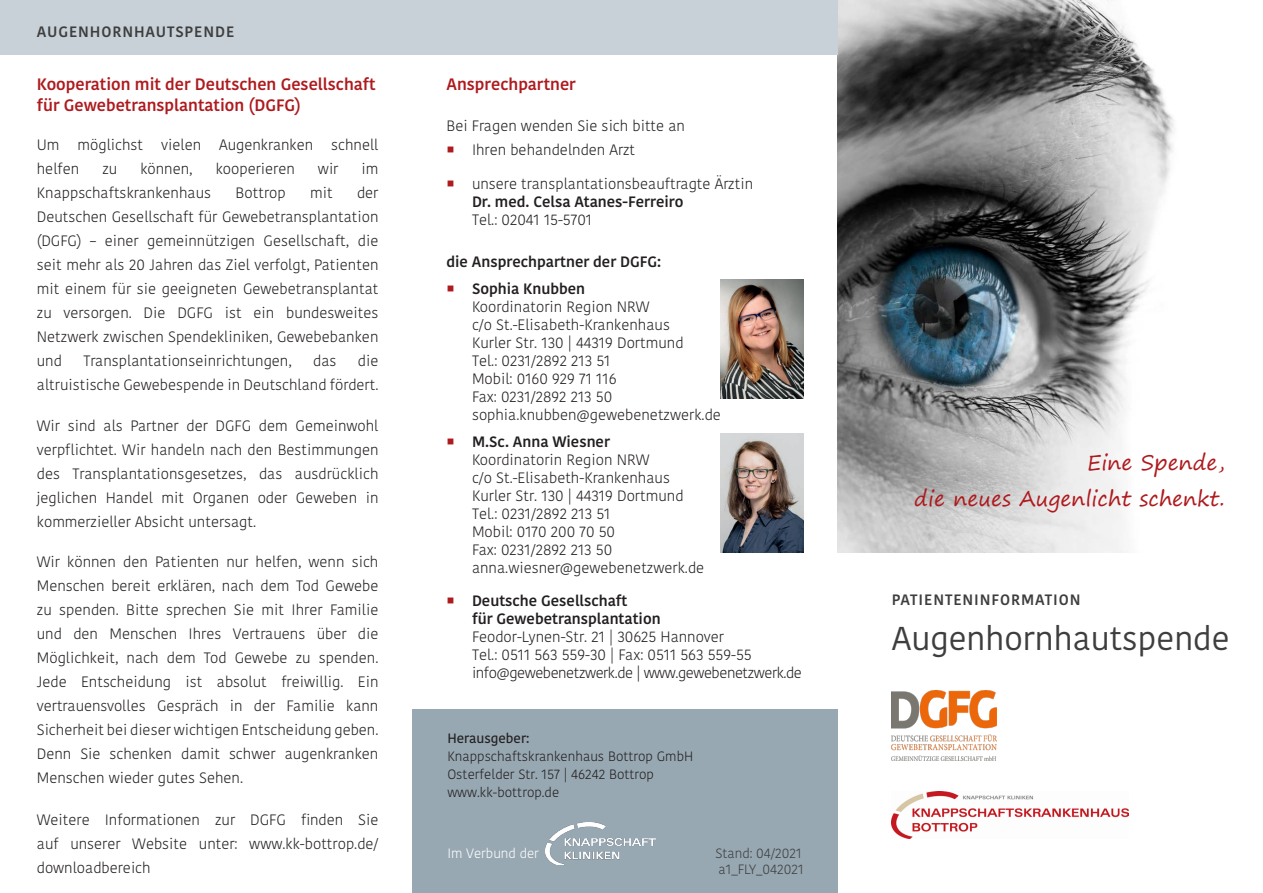
<style>
.page{position:relative;width:1263px;height:893px;background:#fff}
.page>*{position:absolute;margin:0;border:0;box-sizing:border-box;transform-origin:0 0}
.Titel_Ueberschrift_g{font:33px "Kohinoor";color:#3e3e3f}
.t1{font:21px "Segoe Print";color:#ae1a1e}
.Zwischen-Headline_ro{font:500 16.5px "Kohinoor";color:#ae1a1e}
.Fließtext{font:300 15px/24px "Kohinoor";color:#231f20}
.Fließtext-2{font:500 15px "Kohinoor";color:#231f20}
.Titel_Ueberschrift_k{font:500 15px "Kohinoor";letter-spacing:.06em;color:#3e3e3f}
.Titel_Dachzeile{font:500 15px "Kohinoor";letter-spacing:.06em;color:#3e3e3f}
.Fließtext-3{font:300 13.5px "Kohinoor";color:#231f20}
.t2{font:300 13.5px "Kohinoor";color:#3e3e3f}
.Fließtext-4{font:600 13.5px "Kohinoor";color:#231f20}
.t3{font:300 13.5px "Kohinoor";color:#fff}
.s1{font-weight:500}
</style>
<div class="page">
<img style="left:892px;top:792px;width:236px;height:47px">
<img style="left:838px;top:0;width:336px;height:553px">
<div style="left:412px;top:709px;width:426px;height:184px;background:#97a8b2"></div>
<img style="left:546px;top:823px;width:110px;height:41px">
<div style="left:0;top:0;width:838px;height:55px;background:#c7d1d7"></div>
<img style="left:892px;top:690px;width:104px;height:70px">
<img style="left:720px;top:280px;width:84px;height:119px">
<img style="left:720px;top:434px;width:84px;height:119px">
<p class="Titel_Dachzeile" style="left:37px;top:22px;width:199px">AUGENHORNHAUTSPENDE</p>
<p class="Zwischen-Headline_ro" style="left:37px;top:74px;width:340px">Kooperation mit der Deutschen Gesellschaft</p>
<p class="Zwischen-Headline_ro" style="left:37px;top:95px;width:266px">für Gewebetransplantation (DGFG)</p>
<p class="Fließtext" style="left:37px;top:133px;width:343px">Um möglichst vielen Augenkranken schnell helfen</p>
<p class="Fließtext" style="left:102px;top:157px;width:16px">zu</p>
<p class="Fließtext" style="left:140px;top:157px;width:54px">können,</p>
<p class="Fließtext" style="left:216px;top:157px;width:81px">kooperieren</p>
<p class="Fließtext" style="left:318px;top:157px;width:22px">wir</p>
<p class="Fließtext" style="left:361px;top:157px;width:18px">im</p>
<p class="Fließtext" style="left:37px;top:181px;width:176px">Knappschaftskrankenhaus</p>
<p class="Fließtext" style="left:236px;top:181px;width:52px">Bottrop</p>
<p class="Fließtext" style="left:310px;top:181px;width:24px">mit</p>
<p class="Fließtext" style="left:37px;top:181px;width:343px;text-align:justify;text-indent:320px">der Deutschen Gesellschaft für Gewebetransplantation (DGFG) – einer gemeinnützigen Gesellschaft, die seit mehr als 20 Jahren das Ziel verfolgt, Patienten mit einem für sie geeigneten Gewebetransplantat zu versorgen. Die DGFG ist ein bundesweites Netzwerk zwischen Spendekliniken, Gewebebanken und</p>
<p class="Fließtext" style="left:37px;top:349px;width:343px;text-align:right">die<br>altruistische Gewebespende in Deutschland fördert.</p>
<p class="Fließtext" style="left:37px;top:414px;width:343px;text-align:justify">Wir sind als Partner der DGFG dem Gemeinwohl verpflichtet. Wir handeln nach den Bestimmungen des Transplantationsgesetzes, das ausdrücklich jeglichen Handel mit Organen oder Geweben in kommerzieller Absicht untersagt.</p>
<p class="Fließtext" style="left:37px;top:550px;width:343px;text-align:justify">Wir können den Patienten nur helfen, wenn sich Menschen bereit erklären, nach dem Tod Gewebe zu spenden. Bitte sprechen Sie mit Ihrer Familie und den Menschen Ihres Vertrauens über die Möglichkeit, nach dem Tod Gewebe zu spenden.<br>Jede Entscheidung ist absolut freiwillig. Ein vertrauensvolles Gespräch in der Familie kann Sicherheit bei dieser wichtigen Entscheidung geben.<br>Denn Sie schenken damit schwer augenkranken Menschen wieder gutes Sehen.</p>
<p class="Fließtext" style="left:37px;top:808px;width:343px;text-align:justify">Weitere Informationen zur DGFG finden Sie auf unserer Website unter: www.kk-bottrop.de/ downloadbereich</p>
<p class="Fließtext" style="left:83px;top:349px;width:210px">Transplantationseinrichtungen,</p>
<p class="Fließtext" style="left:313px;top:349px;width:25px">das</p>
<p class="Zwischen-Headline_ro" style="left:446px;top:74px;width:131px">Ansprechpartner</p>
<p class="Fließtext" style="left:446px;top:114px;width:240px">Bei Fragen wenden Sie sich bitte an</p>
<p class="Fließtext" style="left:472px;top:138px;width:165px">Ihren behandelnden Arzt</p>
<p class="Fließtext" style="left:472px;top:175px;width:283px;line-height:18px">unsere transplantationsbeauftragte Ärztin<br><span class="s1">Dr. med. Celsa Atanes-Ferreiro<br></span>Tel.: 02041 15-5701</p>
<p class="Fließtext-2" style="left:446px;top:253px;width:216px">die Ansprechpartner der DGFG:</p>
<p class="Fließtext" style="left:472px;top:280px;width:250px;line-height:18px"><span class="s1">Sophia Knubben<br></span>Koordinatorin Region NRW<br>c/o St.-Elisabeth-Krankenhaus<br>Kurler Str. 130 | 44319 Dortmund<br>Tel.: 0231/2892 213 51<br>Mobil: 0160 929 71 116<br>Fax: 0231/2892 213 50 sophia.knubben@gewebenetzwerk.de</p>
<p class="Fließtext" style="left:472px;top:433px;width:234px;line-height:18px"><span class="s1">M.Sc. Anna Wiesner<br></span>Koordinatorin Region NRW<br>c/o St.-Elisabeth-Krankenhaus<br>Kurler Str. 130 | 44319 Dortmund<br>Tel.: 0231/2892 213 51<br>Mobil: 0170 200 70 50<br>Fax: 0231/2892 213 50 anna.wiesner@gewebenetzwerk.de</p>
<p class="Fließtext" style="left:472px;top:592px;width:331px;line-height:18px"><span class="s1">Deutsche Gesellschaft<br>für Gewebetransplantation<br></span>Feodor-Lynen-Str. 21 | 30625 Hannover<br>Tel.: 0511 563 559-30 | Fax: 0511 563 559-55 info@gewebenetzwerk.de | www.gewebenetzwerk.de</p>
<p class="Fließtext-4" style="left:447px;top:729px;width:84px">Herausgeber:</p>
<p class="Fließtext-3" style="left:447px;top:747px;width:247px">Knappschaftskrankenhaus Bottrop GmbH</p>
<p class="Fließtext-3" style="left:447px;top:765px;width:208px">Osterfelder Str. 157 | 46242 Bottrop</p>
<p class="Fließtext-3" style="left:447px;top:783px;width:113px">www.kk-bottrop.de</p>
<p class="t3" style="left:447px;top:844px;width:93px">Im Verbund der</p>
<p class="t2" style="left:715px;top:844px;width:88px">Stand: 04/2021</p>
<p class="t2" style="left:718px;top:861px;width:87px">a1_FLY_042021</p>
<p class="t1" style="left:1087px;top:444px;width:139px">Eine Spende,</p>
<p class="t1" style="left:914px;top:480px;width:312px">die neues Augenlicht schenkt.</p>
<p class="Titel_Ueberschrift_k" style="left:892px;top:590px;width:190px">PATIENTENINFORMATION</p>
<p class="Titel_Ueberschrift_g" style="left:892px;top:617px;width:339px">Augenhornhautspende</p>
</div>
